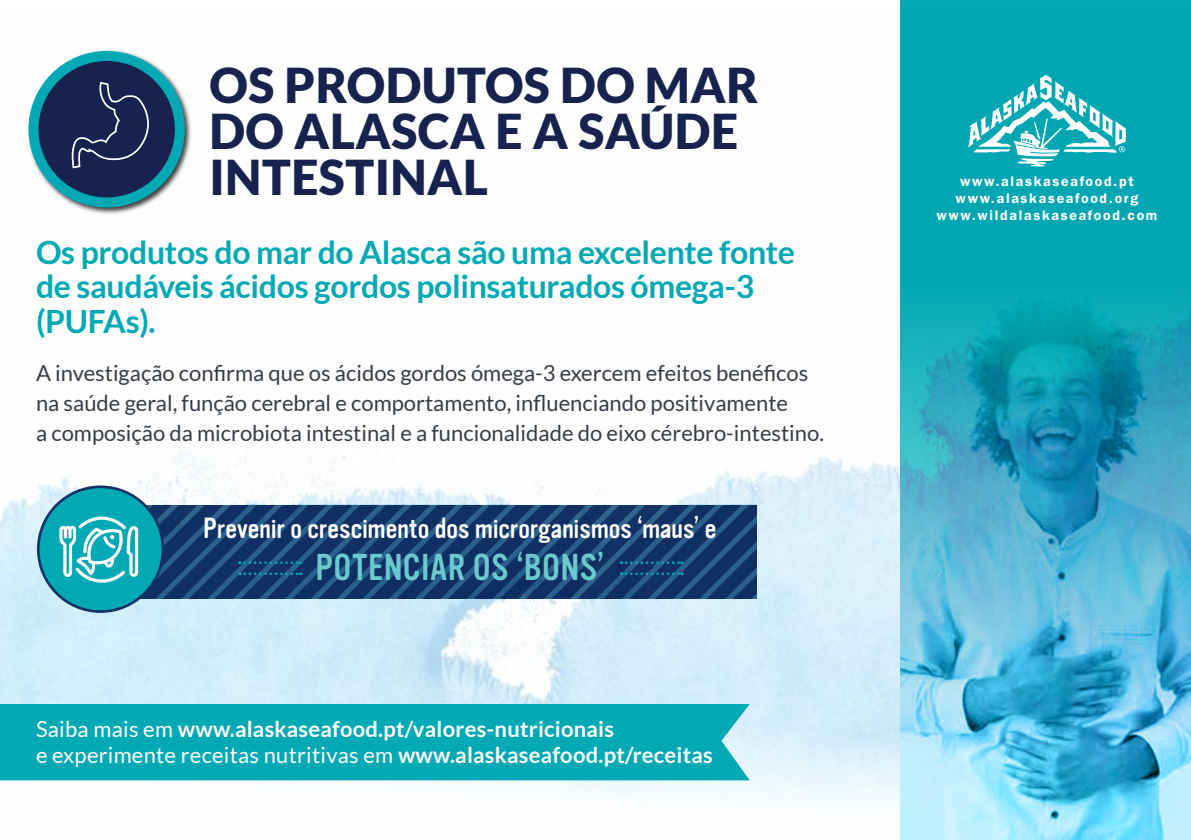
<style>
.page{position:relative;width:1191px;height:840px;background:#fff}
.page>*{position:absolute;margin:0;border:0;box-sizing:border-box;transform-origin:0 0}
.t1{font:900 48px/46px "Lato";letter-spacing:.01em;color:#17234e}
.t2{font:36.6px "Vinyl OT";letter-spacing:.015em;color:#6ccacf}
.t3{font:700 32px/34.4px "Lato";letter-spacing:-.01em;color:#00a9b4}
.t4{font:28.6px "Vinyl OT";letter-spacing:.005em;color:#fff}
.t5{font:22px/30px "Lato";color:#363d46}
.t6{font:700 22px/26px "Lato";letter-spacing:.01em;color:#fff}
.t7{font:600 14px/16.8px "Franklin Gothic";letter-spacing:.12em;color:#fff;text-align:center}
.s1{font-weight:400}
</style>
<div class="page">
<img style="left:0;top:453px;width:900px;height:349px">
<div style="left:900px;top:0;width:291px;height:839px;background:#00a9b4"></div>
<img style="left:900px;top:305px;width:291px;height:534px">
<div style="left:27px;top:49px;width:166px;height:166px;background:#000;opacity:.75"></div>
<svg style="left:34px;top:56px;width:146px;height:146px;background:#13365d"></svg>
<div style="left:29px;top:51px;width:156px;height:156px;border:10px solid #00a9b4;border-radius:50%"></div>
<svg style="left:70px;top:81px;width:81px;height:88px;background:#29345c"></svg>
<div style="left:38px;top:486px;width:125px;height:125px;background:#00a9b4;border-radius:50%"></div>
<div style="left:37px;top:485px;width:127px;height:127px;border:3px solid #133367;border-radius:50%"></div>
<svg style="left:59px;top:504px;width:697px;height:94px;background:#1c507c"></svg>
<div style="left:0;top:703px;width:750px;height:77px;background:#00a9b4"></div>
<svg style="left:968px;top:75px;width:157px;height:92px"></svg>
<h1 class="t1" style="left:209px;top:61px;width:550px">OS PRODUTOS DO MAR<br>DO ALASCA AE SAÚDE<br>INTESTINAL</h1>
<h3 class="t3" style="left:36px;top:234px;width:760px">Os produtos do mar do Alasca são uma excelente fonte de saudáveis ácidos gordos polinsaturados ómega-3 (PUFAs .(</h3>
<p class="t5" style="left:36px;top:357px;width:789px">A investigação confirma que os ácidos gordos ómega-3 exercem efeitos benéficos na saúde geral, função cerebral e comportamento, influenciando positivamente<br>a composição da microbiota intestinal ae funcionalidade do eixo cérebro-intestino.</p>
<h3 class="t4" style="left:203px;top:512px;width:515px">Prevenir o crescimento dos microrganismos ‘maus e’</h3>
<h2 class="t2" style="left:315px;top:547px;width:290px">POTENCIAR OS ‘BONS‘</h2>
<p class="t6" style="left:36px;top:715px;width:678px"><span class="s1">Saiba mais em</span> www.alaskaseafood.pt/valores-nutricionais<br><span class="s1">e experimente receitas nutritivas em</span> www.alaskaseafood.pt/receitas</p>
<p class="t7" style="left:936px;top:173px;width:222px">www.alaskaseafood.pt www.alaskaseafood.org www.wildalaskaseafood.com</p>
</div>
